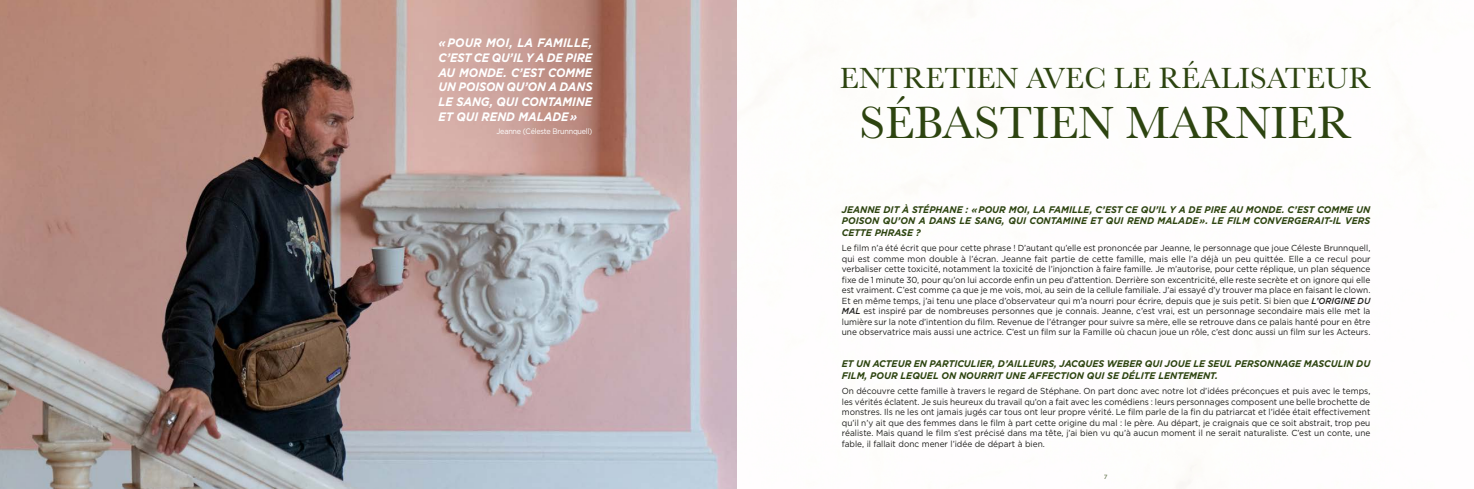
<style>
.page{position:relative;width:1474px;height:489px;background:#fff}
.page>*{position:absolute;margin:0;border:0;box-sizing:border-box;transform-origin:0 0}
.t1{font:46.81px "Baskerville";color:#2d4410}
.t2{font:30.36px "Baskerville";color:#2d4410}
.t3{font:italic 700 12.25px/14.7px "Gotham";color:#fff;text-align:justify;scale:.92 1}
.t4{font:italic 700 9.62px/11.5px "Gotham";color:#2d4410;text-align:justify;scale:.95 1}
.t5{font:8.75px/10.5px "Gotham";color:#1d1d1b;text-align:justify;scale:.95 1}
.t6{font:7.88px "Gotham";letter-spacing:-.03em;color:#fff;scale:.92 1}
.t7{font:500 6.12px "Gotham";color:#2d4410}
.s1{font-weight:500;font-style:italic}
</style>
<div class="page">
<img style="left:0;top:0;width:737px;height:489px">
<h3 class="t3" style="left:438px;top:35px;width:169px">«POUR MOI, LA FAMILLE, C’EST CE QU’IL Y A DE PIRE AU MONDE. C’EST COMME UN POISON QU’ON A DANS LE SANG, QUI CONTAMINE ET QUI REND MALADE»</h3>
<p class="t6" style="left:496px;top:127px;width:106px">Jeanne (Céleste Brunnquell)</p>
<h2 class="t2" style="left:840px;top:58px;width:532px">ENTRETIEN AVEC LE RÉALISATEUR</h2>
<h1 class="t1" style="left:859px;top:93px;width:493px">SÉBASTIEN MARNIER</h1>
<p class="t4" style="left:841px;top:203px;width:558px">JEANNE DIT À STÉPHANE : «POUR MOI, LA FAMILLE, C’EST CE QU’IL Y A DE PIRE AU MONDE. C’EST COMME UN POISON QU’ON A DANS LE SANG, QUI CONTAMINE ET QUI REND MALADE». LE FILM CONVERGERAIT-IL VERS CETTE PHRASE ?</p>
<p class="t5" style="left:841px;top:243px;width:558px">Le film n’a été écrit que pour cette phrase ! D’autant qu’elle est prononcée par Jeanne, le personnage que joue Céleste Brunnquell, qui est comme mon double à l’écran. Jeanne fait partie de cette famille, mais elle l’a déjà un peu quittée. Elle a ce recul pour verbaliser cette toxicité, notamment la toxicité de l’injonction à faire famille. Je m’autorise, pour cette réplique, un plan séquence fixe de 1 minute 30, pour qu’on lui accorde enfin un peu d’attention. Derrière son excentricité, elle reste secrète et on ignore qui elle est vraiment. C’est comme ça que je me vois, moi, au sein de la cellule familiale. J’ai essayé d’y trouver ma place en faisant le clown.<br>Et en même temps, j’ai tenu une place d’observateur qui m’a nourri pour écrire, depuis que je suis petit. Si bien que <span class="s1">L’ORIGINE DU MAL</span> est inspiré par de nombreuses personnes que je connais. Jeanne, c’est vrai, est un personnage secondaire mais elle met la lumière sur la note d’intention du film. Revenue de l’étranger pour suivre sa mère, elle se retrouve dans ce palais hanté pour en être une observatrice mais aussi une actrice. C’est un film sur la Famille où chacun joue un rôle, c’est donc aussi un film sur les Acteurs.</p>
<p class="t4" style="left:841px;top:358px;width:558px">ET UN ACTEUR EN PARTICULIER, D’AILLEURS, JACQUES WEBER QUI JOUE LE SEUL PERSONNAGE MASCULIN DU<br>FILM, POUR LEQUEL ON NOURRIT UNE AFFECTION QUI SE DÉLITE LENTEMENT.</p>
<p class="t5" style="left:841px;top:386px;width:558px">On découvre cette famille à travers le regard de Stéphane. On part donc avec notre lot d’idées préconçues et puis avec le temps, les vérités éclatent. Je suis heureux du travail qu’on a fait avec les comédiens : leurs personnages composent une belle brochette de monstres. Ils ne les ont jamais jugés car tous ont leur propre vérité. Le film parle de la fin du patriarcat et l’idée était effectivement qu’il n’y ait que des femmes dans le film à part cette origine du mal : le père. Au départ, je craignais que ce soit abstrait, trop peu réaliste. Mais quand le film s’est précisé dans ma tête, j’ai bien vu qu’à aucun moment il ne serait naturaliste. C’est un conte, une fable, il fallait donc mener l’idée de départ à bien.</p>
<p class="t7" style="left:1103px;top:473px;width:5px">7</p>
</div>
